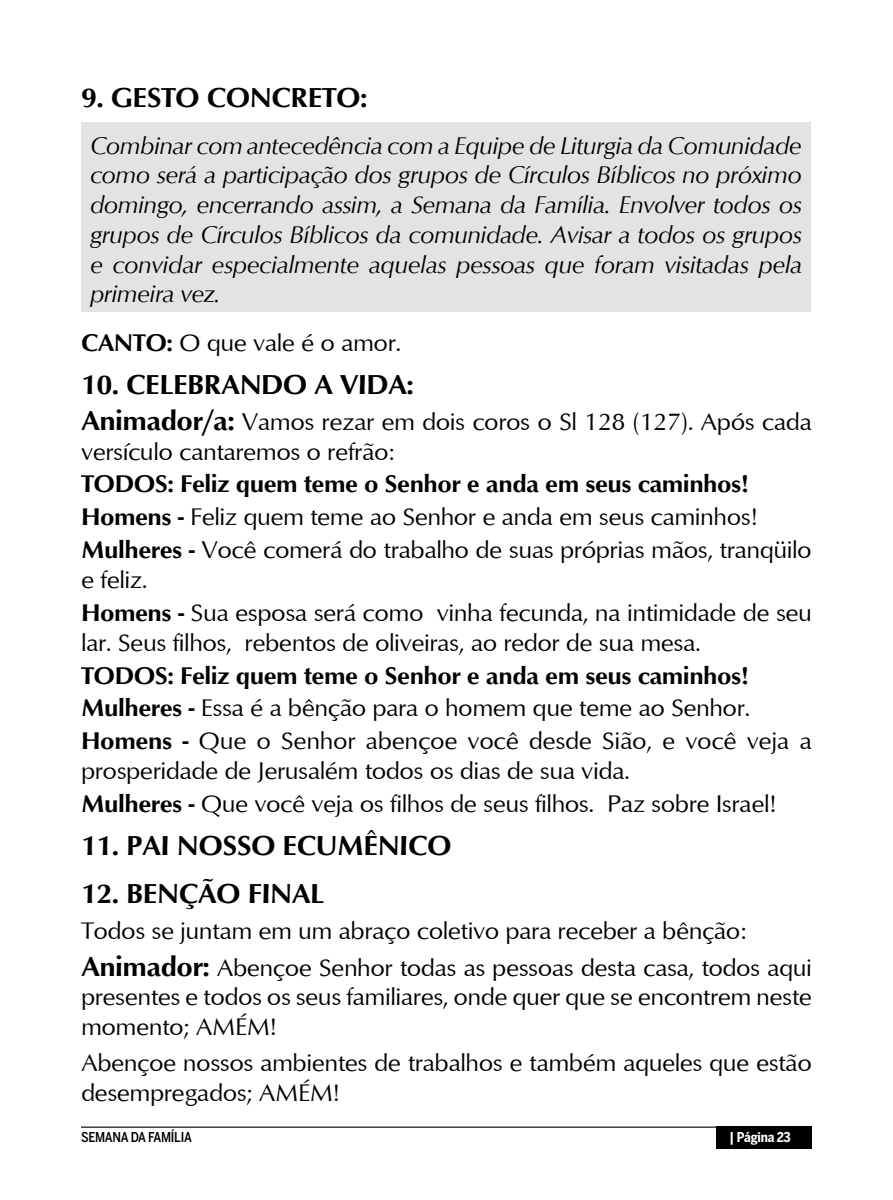
<style>
.page{position:relative;width:893px;height:1200px;background:#fff}
.page>*{position:absolute;margin:0;border:0;box-sizing:border-box;transform-origin:0 0}
.t1{font:700 28.12px "Optimum";letter-spacing:-.02em;color:#000}
.t2{font:24.75px/32.9px "Optimum";letter-spacing:-.02em;color:#000}
.t3{font:italic 24.75px/29.7px "Optimum";letter-spacing:-.015em;color:#000;text-align:justify}
.t4{font:500 13.5px "Benton Sans Cond";letter-spacing:-.02em;color:#000}
.t5{font:700 13.5px "Benton Sans Cond";letter-spacing:-.02em;color:#fff}
.s1{font-weight:700}
.s2{font-weight:700;font-size:28.12px}
</style>
<div class="page">
<div style="left:81px;top:122px;width:730px;height:189px;background:#e3e3e3"></div>
<div style="left:717px;top:1126px;width:95px;height:22px;background:#000"></div>
<hr style="left:81px;top:1126px;width:689px;height:1px;background:#000">
<p class="t1" style="left:81px;top:81px;width:288px">9. GESTO CONCRETO:</p>
<p class="t3" style="left:90px;top:130px;width:714px">Combinar com antecedência com a Equipe de Liturgia da Comunidade como será a participação dos grupos de Círculos Bíblicos no próximo domingo, encerrando assim, a Semana da Família. Envolver todos os grupos de Círculos Bíblicos da comunidade. Avisar a todos os grupos e convidar especialmente aquelas pessoas que foram visitadas pela primeira vez.</p>
<p class="t2" style="left:81px;top:325px;width:322px"><span class="s1">CANTO:</span> O que vale é o amor.</p>
<p class="t1" style="left:81px;top:368px;width:335px">10. CELEBRANDO A VIDA:</p>
<p class="t2" style="left:81px;top:406px;width:732px;line-height:29.7px"><span class="s2">Animador/a:</span> Vamos rezar em dois coros o Sl 128 (127). Após cada versículo cantaremos o refrão:</p>
<p class="t2" style="left:81px;top:467px;width:732px"><span class="s1">TODOS: Feliz quem teme o Senhor e anda em seus caminhos!<br>Homens -</span> Feliz quem teme ao Senhor e anda em seus caminhos!<br><span class="s1">Mulheres -</span> Você comerá do trabalho de suas próprias mãos, tranqüilo</p>
<p class="t2" style="left:81px;top:562px;width:733px">e feliz.<br><span class="s1">Homens -</span> Sua esposa será como vinha fecunda, na intimidade de seu</p>
<p class="t2" style="left:81px;top:625px;width:621px">lar. Seus filhos, rebentos de oliveiras, ao redor de sua mesa.</p>
<p class="t2" style="left:81px;top:657px;width:732px"><span class="s1">TODOS: Feliz quem teme o Senhor e anda em seus caminhos!<br>Mulheres -</span> Essa é a bênção para o homem que teme ao Senhor.<br><span class="s1">Homens -</span> Que o Senhor abençoe você desde Sião, e você veja a</p>
<p class="t2" style="left:81px;top:753px;width:697px">prosperidade de Jerusalém todos os dias de sua vida.<br><span class="s1">Mulheres -</span> Que você veja os filhos de seus filhos. Paz sobre Israel!</p>
<p class="t1" style="left:81px;top:828px;width:372px">11. PAI NOSSO ECUMÊNICO</p>
<p class="t1" style="left:81px;top:877px;width:245px">12. BENÇÃO FINAL</p>
<p class="t2" style="left:81px;top:912px;width:732px;line-height:36px">Todos se juntam em um abraço coletivo para receber a bênção:<br><span class="s2">Animador:</span> Abençoe Senhor todas as pessoas desta casa, todos aqui</p>
<p class="t2" style="left:81px;top:981px;width:733px;line-height:29.7px">presentes e todos os seus familiares, onde quer que se encontrem neste momento; AMÉM!</p>
<p class="t2" style="left:81px;top:1046px;width:732px;line-height:29.7px">Abençoe nossos ambientes de trabalhos e também aqueles que estão desempregados; AMÉM!</p>
<p class="t4" style="left:81px;top:1128px;width:112px">SEMANA DA FAMÍLIA</p>
<p class="t5" style="left:730px;top:1128px;width:62px">| Página 23</p>
</div>
